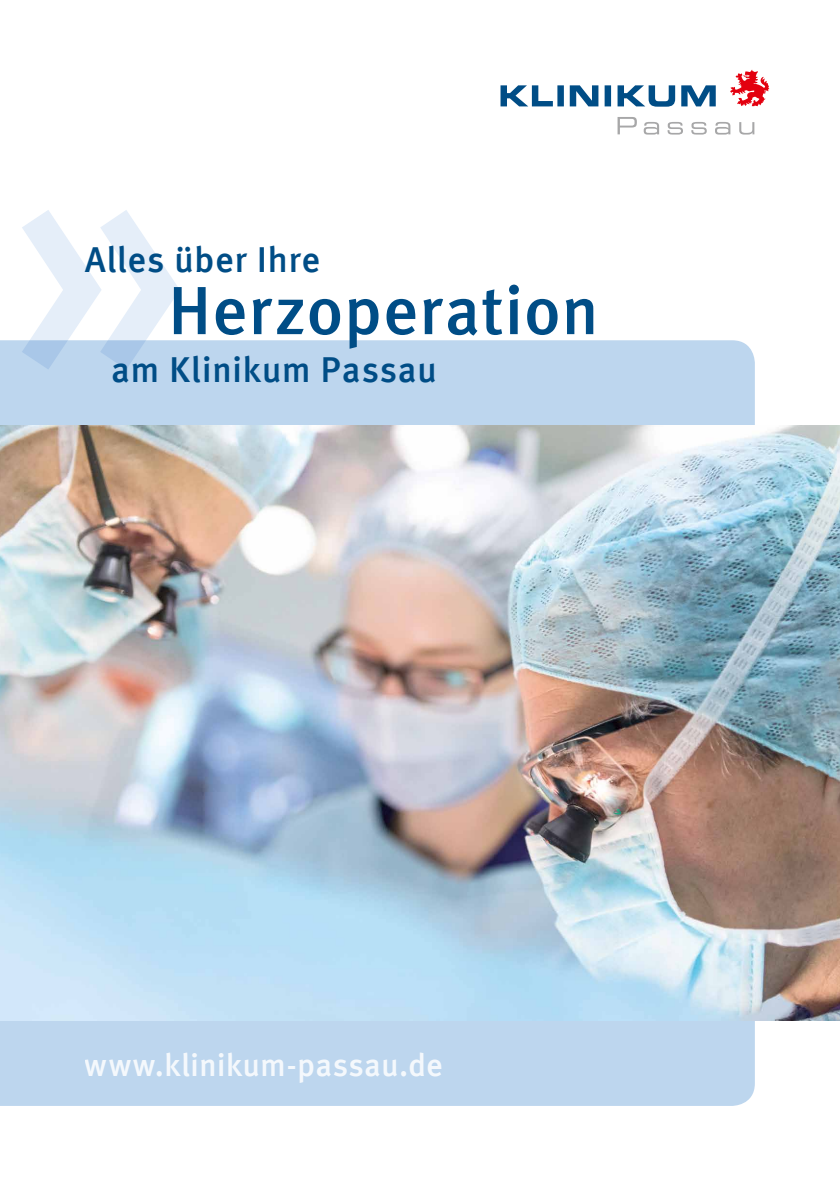
<style>
.page{position:relative;width:840px;height:1191px;background:#fff}
.page>*{position:absolute;margin:0;border:0;box-sizing:border-box;transform-origin:0 0}
.t1{font:500 68px "Meta Offc";letter-spacing:.01em;color:#004d86}
.t2{font:500 36px "Meta Offc";letter-spacing:.01em;color:#004d86}
.t3{font:500 32px "Meta Offc";letter-spacing:.005em;color:#fff}
</style>
<div class="page">
<div style="left:0;top:340px;width:754px;height:766px;background:#bdd6ee"></div>
<img style="left:0;top:425px;width:839px;height:595px">
<svg style="left:500px;top:85px;width:215px;height:22px"></svg>
<svg style="left:617px;top:117px;width:137px;height:18px"></svg>
<svg style="left:730px;top:70px;width:39px;height:37px"></svg>
<svg style="left:22px;top:210px;width:158px;height:159px"></svg>
<p class="t2" style="left:85px;top:239px;width:237px">Alles über Ihre</p>
<h1 class="t1" style="left:168px;top:271px;width:432px">Herzoperation</h1>
<p class="t2" style="left:111px;top:349px;width:327px">am Klinikum Passau</p>
<p class="t3" style="left:85px;top:1046px;width:359px">www.klinikum-passau.de</p>
</div>
